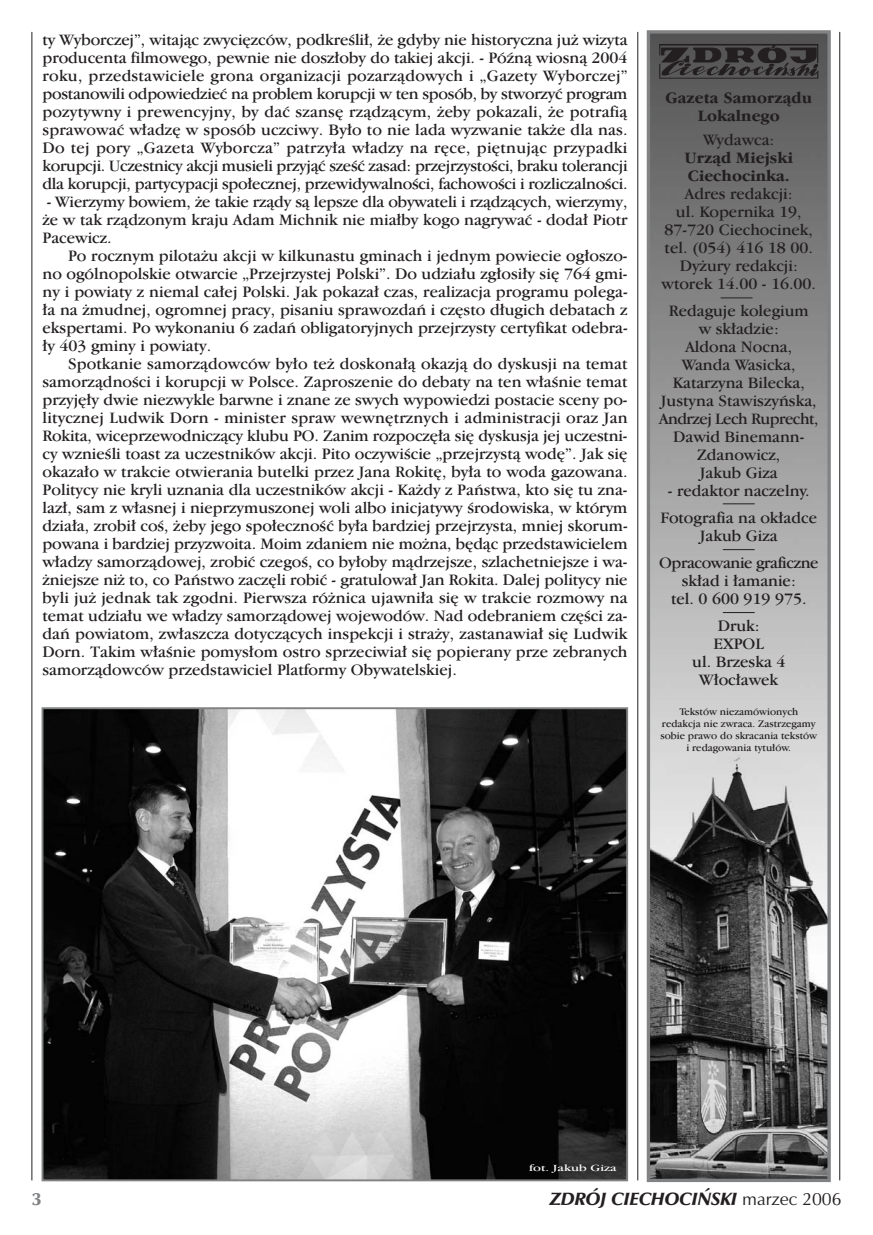
<style>
.page{position:relative;width:873px;height:1235px;background:#fff}
.page>*{position:absolute;margin:0;border:0;box-sizing:border-box;transform-origin:0 0}
.t1{font:italic 900 18px "Zapf Humanist 601 PL";color:#231f20}
.t2{font:900 18px "Zapf Humanist 601 PL";color:#808284}
.t3{font:16.5px/18px "Garamond ITCPL";color:#231f20;text-align:center}
.t4{font:700 16.5px/18px "Garamond ITCPL";color:#231f20;text-align:center}
.t5{font:16.5px/27px "Garamond ITCPL";letter-spacing:-.02em;color:#231f20;text-align:center}
.t6{font:10.5px/12px "Garamond ITCPL";color:#231f20;text-align:center}
.t7{font:9.75px "Garamond ITCPL";color:#fff;scale:1.38 1}
.s1{font-weight:400;font-style:normal}
</style>
<div class="page">
<img style="left:651px;top:34px;width:176px;height:1144px">
<div style="left:647px;top:30px;width:184px;height:1152px;border:3px solid #808284"></div>
<hr style="left:32px;top:32px;width:1px;height:1148px;background:#231f20">
<hr style="left:638px;top:32px;width:1px;height:1148px;background:#231f20">
<hr style="left:840px;top:32px;width:1px;height:1148px;background:#231f20">
<hr style="left:723px;top:549px;width:32px;height:1px;background:#231f20">
<hr style="left:721px;top:298px;width:32px;height:1px;background:#231f20">
<svg style="left:659px;top:44px;width:159px;height:35px;background:#3d3b3b"></svg>
<hr style="left:723px;top:503px;width:32px;height:1px;background:#231f20">
<hr style="left:723px;top:612px;width:32px;height:1px;background:#231f20">
<img style="left:45px;top:710px;width:580px;height:468px">
<div style="left:42px;top:707px;width:586px;height:474px;border:2px solid #808284"></div>
<p class="t3" style="left:43px;top:32px;width:587px;text-align:justify">ty Wyborczej”, witajàc zwyci´zców, podkreÊli∏, ˝e gdyby nie historyczna ju˝ wizyta producenta filmowego, pewnie nie dosz∏oby do takiej akcji. - Póênà wiosnà 2004 roku, przedstawiciele grona organizacji pozarzàdowych i „Gazety Wyborczej” postanowili odpowiedzieç na problem korupcji w ten sposób, by stworzyç program pozytywny i prewencyjny, by daç szans´ rzàdzàcym, ˝eby pokazali, ˝e potrafià sprawowaç w∏adz´ w sposób uczciwy. By∏o to nie lada wyzwanie tak˝e dla nas.<br>Do tej pory „Gazeta Wyborcza” patrzy∏a w∏adzy na r´ce, pi´tnujàc przypadki korupcji. Uczestnicy akcji musieli przyjàç szeÊç zasad: przejrzystoÊci, braku tolerancji dla korupcji, partycypacji spo∏ecznej, przewidywalnoÊci, fachowoÊci i rozliczalnoÊci.</p>
<p class="t3" style="left:43px;top:194px;width:587px;text-align:justify">- Wierzymy bowiem, ˝e takie rzàdy sà lepsze dla obywateli i rzàdzàcych, wierzymy, ˝e w tak rzàdzonym kraju Adam Michnik nie mia∏by kogo nagrywaç - doda∏ Piotr Pacewicz.</p>
<p class="t3" style="left:43px;top:248px;width:587px;text-align:justify;text-indent:25px">Po rocznym pilota˝u akcji w kilkunastu gminach i jednym powiecie og∏oszo&shy;no ogólnopolskie otwarcie „Przejrzystej Polski”. Do udzia∏u zg∏osi∏y si´ 764 gmi&shy;ny i powiaty z niemal ca∏ej Polski. Jak pokaza∏ czas, realizacja programu polega-∏a na ˝mudnej, ogromnej pracy, pisaniu sprawozdaƒ i cz´sto d∏ugich debatach z ekspertami. Po wykonaniu 6 zadaƒ obligatoryjnych przejrzysty certyfikat odebra-∏y 403 gminy i powiaty.</p>
<p class="t3" style="left:43px;top:356px;width:587px;text-align:justify;text-indent:25px">Spotkanie samorzàdowców by∏o te˝ doskona∏à okazjà do dyskusji na temat samorzàdnoÊci i korupcji w Polsce. Zaproszenie do debaty na ten w∏aÊnie temat przyj´∏y dwie niezwykle barwne i znane ze swych wypowiedzi postacie sceny po&shy;litycznej Ludwik Dorn - minister spraw wewn´trznych i administracji oraz Jan Rokita, wiceprzewodniczàcy klubu PO. Zanim rozpocz´∏a si´ dyskusja jej uczestni&shy;cy wznieÊli toast za uczestników akcji. Pito oczywiÊcie „przejrzystà wod´”. Jak si´ okaza∏o w trakcie otwierania butelki przez Jana Rokit´, by∏a to woda gazowana.<br>Politycy nie kryli uznania dla uczestników akcji - Ka˝dy z Paƒstwa, kto si´ tu zna&shy;laz∏, sam z w∏asnej i nieprzymuszonej woli albo inicjatywy Êrodowiska, w którym dzia∏a, zrobi∏ coÊ, ˝eby jego spo∏ecznoÊç by∏a bardziej przejrzysta, mniej skorum&shy;powana i bardziej przyzwoita. Moim zdaniem nie mo˝na, b´dàc przedstawicielem w∏adzy samorzàdowej, zrobiç czegoÊ, co by∏oby màdrzejsze, szlachetniejsze i wa-˝niejsze ni˝ to, co Paƒstwo zacz´li robiç - gratulowa∏ Jan Rokita. Dalej politycy nie byli ju˝ jednak tak zgodni. Pierwsza ró˝nica ujawni∏a si´ w trakcie rozmowy na temat udzia∏u we w∏adzy samorzàdowej wojewodów. Nad odebraniem cz´Êci za&shy;daƒ powiatom, zw∏aszcza dotyczàcych inspekcji i stra˝y, zastanawia∏ si´ Ludwik Dorn. Takim w∏aÊnie pomys∏om ostro sprzeciwia∏ si´ popierany prze zebranych samorzàdowców przedstawiciel Platformy Obywatelskiej.</p>
<p class="t4" style="left:665px;top:90px;width:148px">Gazeta Samorzàdu<br>Lokalnego</p>
<p class="t3" style="left:703px;top:132px;width:73px">Wydawca:</p>
<p class="t4" style="left:684px;top:150px;width:110px;text-align:left">Urzàd Miejski<br>Ciechocinka.</p>
<p class="t3" style="left:662px;top:186px;width:156px">Adres redakcji:<br>ul. Kopernika 19,<br>87-720 Ciechocinek, tel. (054) 416 18 00.<br>Dy˝ury redakcji: wtorek 14.00 - 16.00.</p>
<p class="t3" style="left:659px;top:303px;width:161px">Redaguje kolegium<br>w sk∏adzie:<br>Aldona Nocna,<br>Wanda Wasicka,<br>Katarzyna Bilecka,<br>Justyna Stawiszyƒska,<br>Andrzej Lech Ruprecht,<br>Dawid Binemann-<br>Zdanowicz,<br>Jakub Giza</p>
<p class="t3" style="left:661px;top:478px;width:158px;line-height:27px">- redaktor naczelny.<br>Fotografia na ok∏adce</p>
<p class="t5" style="left:659px;top:523px;width:161px">Jakub Giza<br>Opracowanie graficzne</p>
<p class="t3" style="left:671px;top:573px;width:137px">sk∏ad i ∏amanie: tel. 0 600 919 975.</p>
<p class="t3" style="left:692px;top:618px;width:95px">Druk:<br>EXPOL<br>ul. Brzeska 4<br>W∏oc∏awek</p>
<p class="t6" style="left:661px;top:706px;width:158px">Tekstów niezamówionych redakcja nie zwraca. Zastrzegamy sobie prawo do skracania tekstów i redagowania tytu∏ów.</p>
<p class="t7" style="left:529px;top:1164px;width:65px">fot. Jakub Giza</p>
<p class="t2" style="left:32px;top:1190px;width:11px">3</p>
<p class="t1" style="left:550px;top:1190px;width:293px">ZDRÓJ CIECHOCI¡SKI <span class="s1">marzec 2006</span></p>
</div>
